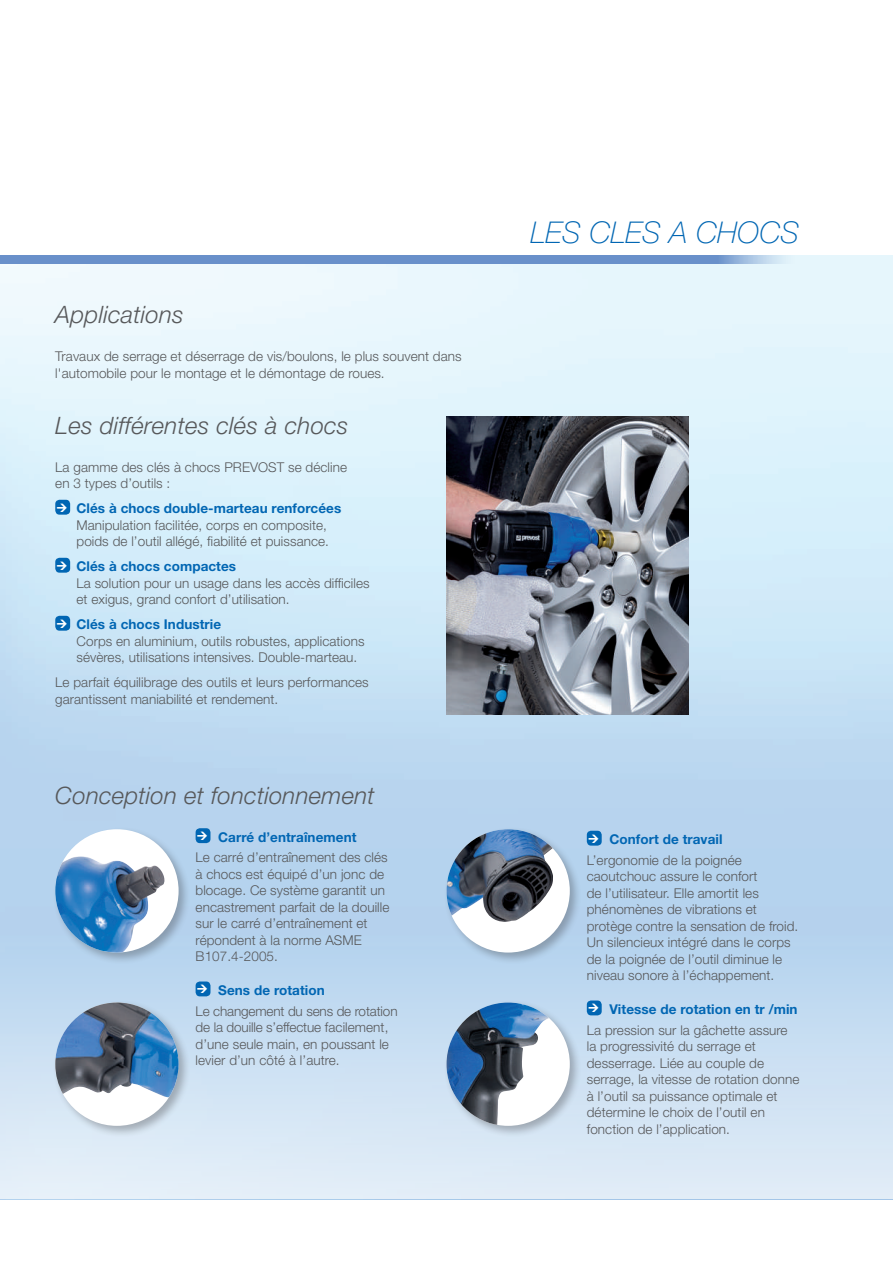
<style>
.page{position:relative;width:893px;height:1263px;background:#fff}
.page>*{position:absolute;margin:0;border:0;box-sizing:border-box;transform-origin:0 0}
.t1{font:italic 100 30px "Helvetica Neue LT Std";color:#0166b3}
.t2{font:italic 300 24px "Helvetica Neue LT Std";letter-spacing:.01em;color:#57585a}
.t3{font:300 13.5px/16.5px "Helvetica Neue LT Std";letter-spacing:.005em;color:#57585a}
.t4{font:700 13.5px "Helvetica Neue LT Std";letter-spacing:.005em;color:#0166b3}
</style>
<div class="page">
<img style="left:0;top:264px;width:893px;height:586px">
<svg style="left:0;top:255px;width:893px;height:9px;background:#7ca0d1"></svg>
<div style="left:0;top:850px;width:893px;height:349px;background:linear-gradient(to bottom,#accdec,#e1edf7)"></div>
<hr style="left:0;top:850px;width:1px;height:349px;background:#fff">
<div style="left:196px;top:828px;width:14px;height:15px;background:#0166b3;border-radius:4px"></div>
<div style="left:196px;top:981px;width:14px;height:15px;background:#0166b3;border-radius:4px"></div>
<div style="left:55px;top:500px;width:15px;height:15px;background:#0166b3;border-radius:4px"></div>
<div style="left:55px;top:558px;width:15px;height:15px;background:#0166b3;border-radius:4px"></div>
<div style="left:55px;top:616px;width:15px;height:15px;background:#0166b3;border-radius:4px"></div>
<img style="left:446px;top:417px;width:243px;height:297px">
<div style="left:587px;top:831px;width:15px;height:15px;background:#0166b3;border-radius:4px"></div>
<div style="left:587px;top:1000px;width:15px;height:15px;background:#0166b3;border-radius:4px"></div>
<div style="left:53px;top:827px;width:138px;height:138px;background:#231f20;opacity:.3"></div>
<div style="left:55px;top:829px;width:124px;height:123px;background:#fff;border-radius:50%"></div>
<img style="left:55px;top:856px;width:110px;height:96px">
<div style="left:53px;top:1000px;width:138px;height:138px;background:#231f20;opacity:.3"></div>
<div style="left:55px;top:1002px;width:124px;height:124px;background:#fff;border-radius:50%"></div>
<img style="left:55px;top:1002px;width:124px;height:95px">
<div style="left:444px;top:1000px;width:138px;height:138px;background:#231f20;opacity:.3"></div>
<div style="left:446px;top:1002px;width:124px;height:124px;background:#fff;border-radius:50%"></div>
<img style="left:446px;top:1002px;width:103px;height:123px">
<div style="left:444px;top:827px;width:138px;height:138px;background:#231f20;opacity:.3"></div>
<div style="left:446px;top:829px;width:124px;height:123px;background:#fff;border-radius:50%"></div>
<img style="left:446px;top:829px;width:107px;height:94px">
<h2 class="t2" style="left:55px;top:300px;width:130px">Applications</h2>
<p class="t3" style="left:55px;top:348px;width:408px">Travaux de serrage et déserrage de vis/boulons, le plus souvent dans l'automobile pour le montage et le démontage de roues.</p>
<h2 class="t2" style="left:55px;top:411px;width:295px">Les différentes clés à chocs</h2>
<p class="t3" style="left:55px;top:458px;width:293px">La gamme des clés à chocs PREVOST se décline en 3 types d’outils :</p>
<p class="t4" style="left:77px;top:500px;width:266px">Clés à chocs double-marteau renforcées</p>
<p class="t3" style="left:77px;top:516px;width:254px">Manipulation facilitée, corps en composite, poids de l’outil allégé, fiabilité et puissance.</p>
<p class="t4" style="left:77px;top:558px;width:161px">Clés à chocs compactes</p>
<p class="t3" style="left:77px;top:574px;width:295px">La solution pour un usage dans les accès difficiles et exigus, grand confort d’utilisation.</p>
<p class="t4" style="left:77px;top:616px;width:146px">Clés à chocs Industrie</p>
<p class="t3" style="left:77px;top:632px;width:290px">Corps en aluminium, outils robustes, applications sévères, utilisations intensives. Double-marteau.</p>
<p class="t3" style="left:55px;top:674px;width:315px">Le parfait équilibrage des outils et leurs performances garantissent maniabilité et rendement.</p>
<h2 class="t2" style="left:55px;top:781px;width:321px">Conception et fonctionnement</h2>
<p class="t4" style="left:218px;top:828px;width:140px">Carré d’entraînement</p>
<p class="t3" style="left:196px;top:849px;width:195px">Le carré d’entraînement des clés à chocs est équipé d’un jonc de blocage. Ce système garantit un encastrement parfait de la douille sur le carré d’entraînement et répondent à la norme ASME<br>B107.4-2005.</p>
<p class="t4" style="left:218px;top:982px;width:108px">Sens de rotation</p>
<p class="t3" style="left:196px;top:1002px;width:203px">Le changement du sens de rotation de la douille s’effectue facilement, d’une seule main, en poussant le levier d’un côté à l’autre.</p>
<h1 class="t1" style="left:530px;top:215px;width:271px">LES CLES A CHOCS</h1>
<p class="t4" style="left:609px;top:831px;width:115px">Confort de travail</p>
<p class="t3" style="left:587px;top:851px;width:213px">L’ergonomie de la poignée caoutchouc assure le confort<br>de l’utilisateur. Elle amortit les phénomènes de vibrations et protège contre la sensation de froid.<br>Un silencieux intégré dans le corps de la poignée de l’outil diminue le niveau sonore à l’échappement.</p>
<p class="t4" style="left:609px;top:1001px;width:190px">Vitesse de rotation en tr /min</p>
<p class="t3" style="left:587px;top:1021px;width:214px">La pression sur la gâchette assure la progressivité du serrage et desserrage. Liée au couple de serrage, la vitesse de rotation donne à l’outil sa puissance optimale et détermine le choix de l’outil en fonction de l’application.</p>
</div>
